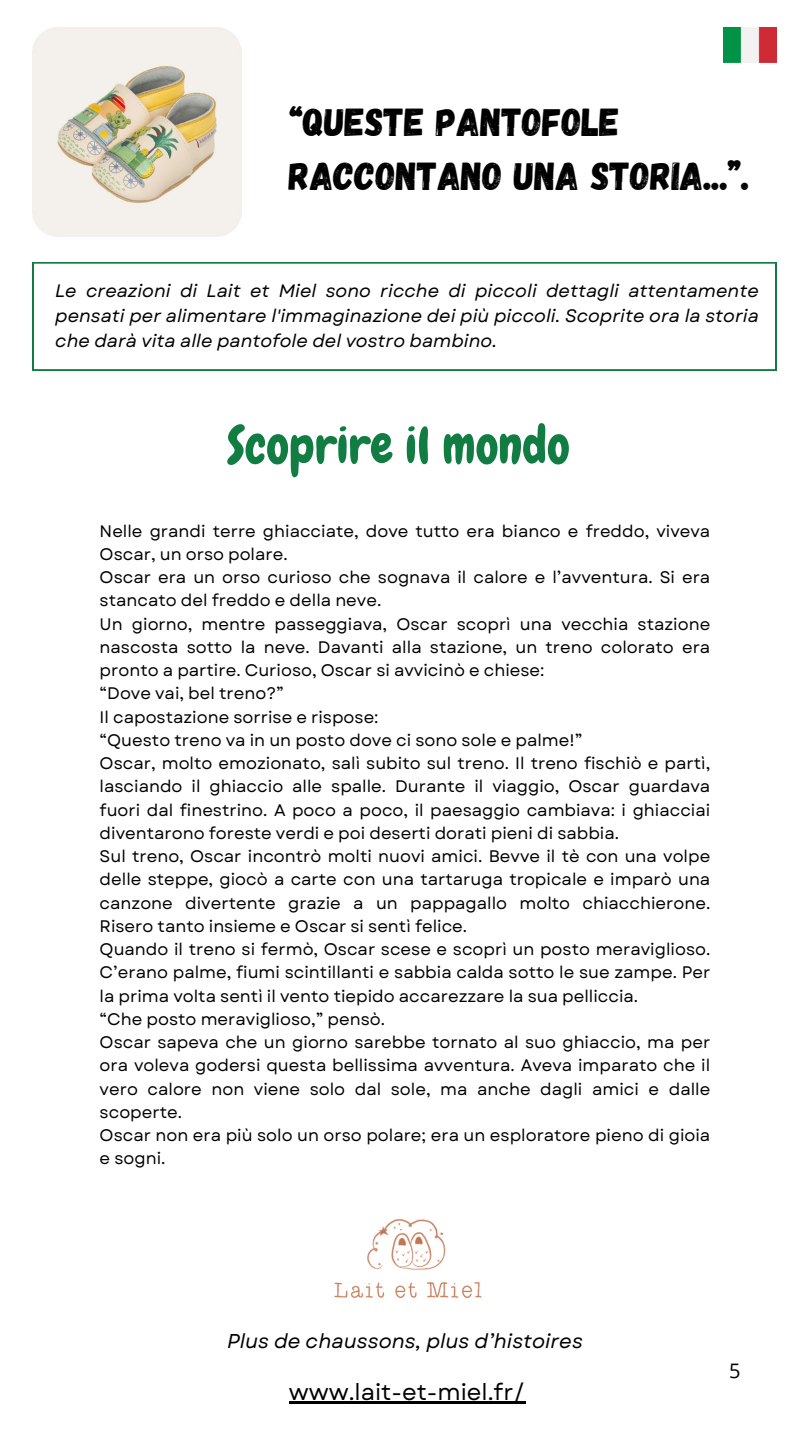
<style>
.page{position:relative;width:810px;height:1440px;background:#fff}
.page>*{position:absolute;margin:0;border:0;box-sizing:border-box;transform-origin:0 0}
.t1{font:51px "Chewy";color:#127d43}
.t2{font:39px/54px "Gagalin";color:#000}
.t3{font:23px "Garet";color:#000}
.t4{font:italic 20px "Garet";color:#000}
.t5{font:20px "Open Sans";color:#000}
.t6{font:italic 18px/24.8px "Garet";color:#000;text-align:justify}
.t7{font:16.7px/23.2px "Garet";color:#000}
</style>
<div class="page">
<img style="left:334px;top:1219px;width:148px;height:79px">
<svg style="left:33px;top:262px;width:743px;height:109px"></svg>
<img style="left:724px;top:27px;width:52px;height:35px">
<hr style="left:289px;top:1402px;width:236px;height:2px;background:#000">
<img style="left:32px;top:27px;width:210px;height:209px">
<h2 class="t2" style="left:289px;top:95px;width:462px">“QUESTE PANTOFOLE<br>RACCONTANO UNA STORIA...”.</h2>
<p class="t6" style="left:55px;top:279px;width:705px">Le creazioni di Lait et Miel sono ricche di piccoli dettagli attentamente pensati per alimentare l'immaginazione dei più piccoli. Scoprite ora la storia che darà vita alle pantofole del vostro bambino.</p>
<h1 class="t1" style="left:227px;top:413px;width:344px">Scoprire il mondo</h1>
<p class="t7" style="left:100px;top:520px;width:612px">Nelle grandi terre ghiacciate, dove tutto era bianco e freddo, viveva Oscar, un orso polare.<br>Oscar era un orso curioso che sognava il calore e l’avventura. Si era stancato del freddo e della neve.<br>Un giorno, mentre passeggiava, Oscar scoprì una vecchia stazione nascosta sotto la neve. Davanti alla stazione, un treno colorato era pronto a partire. Curioso, Oscar si avvicinò e chiese:<br>“Dove vai, bel treno?”<br>Il capostazione sorrise e rispose:<br>“Questo treno va in un posto dove ci sono sole e palme!”<br>Oscar, molto emozionato, salì subito sul treno. Il treno fischiò e partì, lasciando il ghiaccio alle spalle. Durante il viaggio, Oscar guardava fuori dal finestrino. A poco a poco, il paesaggio cambiava: i ghiacciai diventarono foreste verdi e poi deserti dorati pieni di sabbia.<br>Sul treno, Oscar incontrò molti nuovi amici. Bevve il tè con una volpe delle steppe, giocò a carte con una tartaruga tropicale e imparò una canzone divertente grazie a un pappagallo molto chiacchierone.<br>Risero tanto insieme e Oscar si sentì felice.<br>Quando il treno si fermò, Oscar scese e scoprì un posto meraviglioso.<br>C’erano palme, fiumi scintillanti e sabbia calda sotto le sue zampe. Per la prima volta sentì il vento tiepido accarezzare la sua pelliccia.<br>“Che posto meraviglioso,” pensò.<br>Oscar sapeva che un giorno sarebbe tornato al suo ghiaccio, ma per ora voleva godersi questa bellissima avventura. Aveva imparato che il vero calore non viene solo dal sole, ma anche dagli amici e dalle scoperte.<br>Oscar non era più solo un orso polare; era un esploratore pieno di gioia e sogni.</p>
<p class="t4" style="left:227px;top:1328px;width:357px">Plus de chaussons, plus d’histoires</p>
<h3 class="t3" style="left:289px;top:1378px;width:238px">www.lait-et-miel.fr/</h3>
<p class="t5" style="left:729px;top:1357px;width:13px">5</p>
</div>
